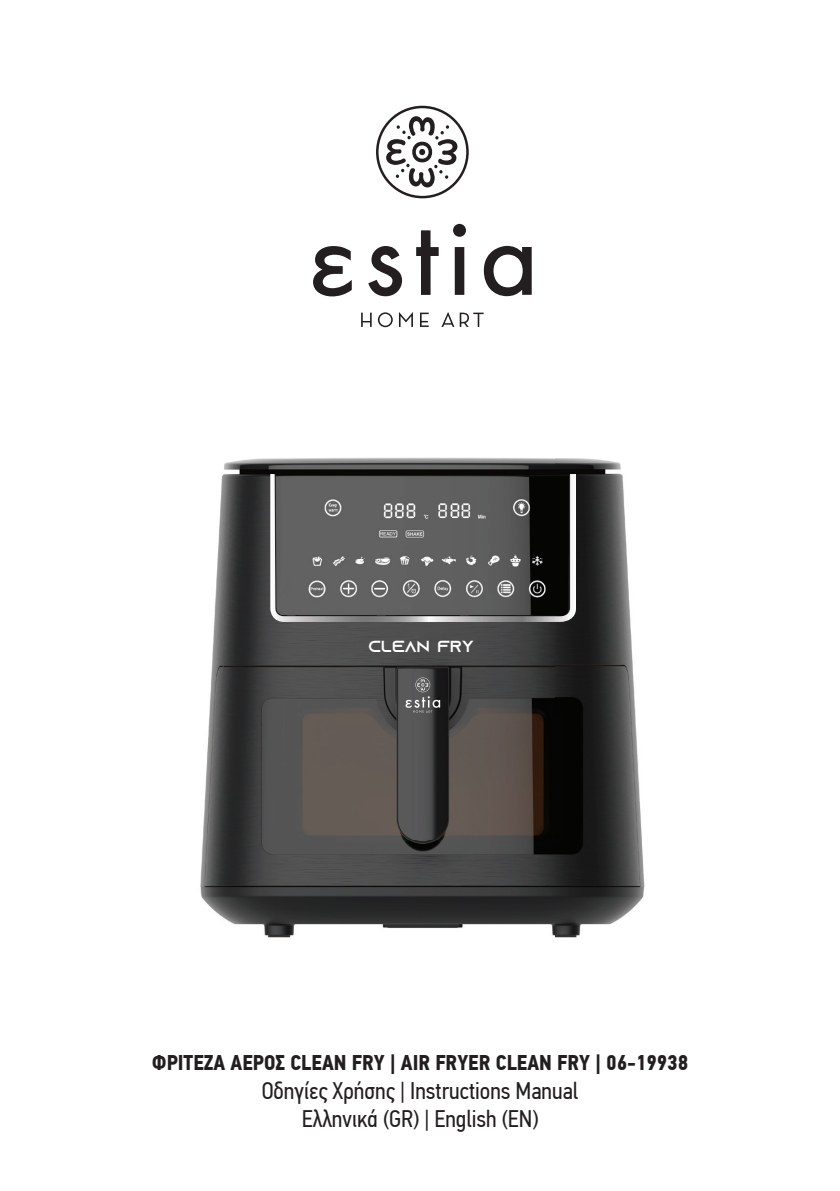
<style>
.page{position:relative;width:840px;height:1191px;background:#fff}
.page>*{position:absolute;margin:0;border:0;box-sizing:border-box;transform-origin:0 0}
.t1{font:24px/28.8px "PF Din Text Cond Pro";color:#231f20;text-align:center}
.t2{font:700 21.4px "PF Din Text Cond Pro";color:#231f20}
.t3{font:16px "Azonix";color:#fff}
</style>
<div class="page">
<svg style="left:376px;top:106px;width:92px;height:92px"></svg>
<svg style="left:361px;top:313px;width:10px;height:14px"></svg>
<svg style="left:377px;top:312px;width:15px;height:15px"></svg>
<svg style="left:399px;top:312px;width:13px;height:15px"></svg>
<svg style="left:420px;top:313px;width:8px;height:14px"></svg>
<svg style="left:441px;top:312px;width:42px;height:15px"></svg>
<svg style="left:313px;top:246px;width:38px;height:50px"></svg>
<svg style="left:368px;top:246px;width:34px;height:50px"></svg>
<svg style="left:416px;top:230px;width:22px;height:65px"></svg>
<svg style="left:453px;top:224px;width:12px;height:13px"></svg>
<div style="left:454px;top:247px;width:10px;height:48px;background:#231f20"></div>
<svg style="left:483px;top:246px;width:48px;height:50px"></svg>
<img style="left:200px;top:457px;width:445px;height:481px">
<svg style="left:270px;top:474px;width:307px;height:148px;background:#606160"></svg>
<svg style="left:405px;top:677px;width:35px;height:35px"></svg>
<p class="t3" style="left:368px;top:639px;width:107px">CLEAN FRY</p>
<p class="t2" style="left:152px;top:1049px;width:537px">ΦΡΙΤΕΖΑ ΑΕΡΟΣ CLEAN FRY | AIR FRYER CLEAN FRY | 06-19938</p>
<p class="t1" style="left:261px;top:1076px;width:318px">Οδηγίες Χρήσης | Instructions Manual<br>Ελληνικά (GR) | English (EN)</p>
</div>
